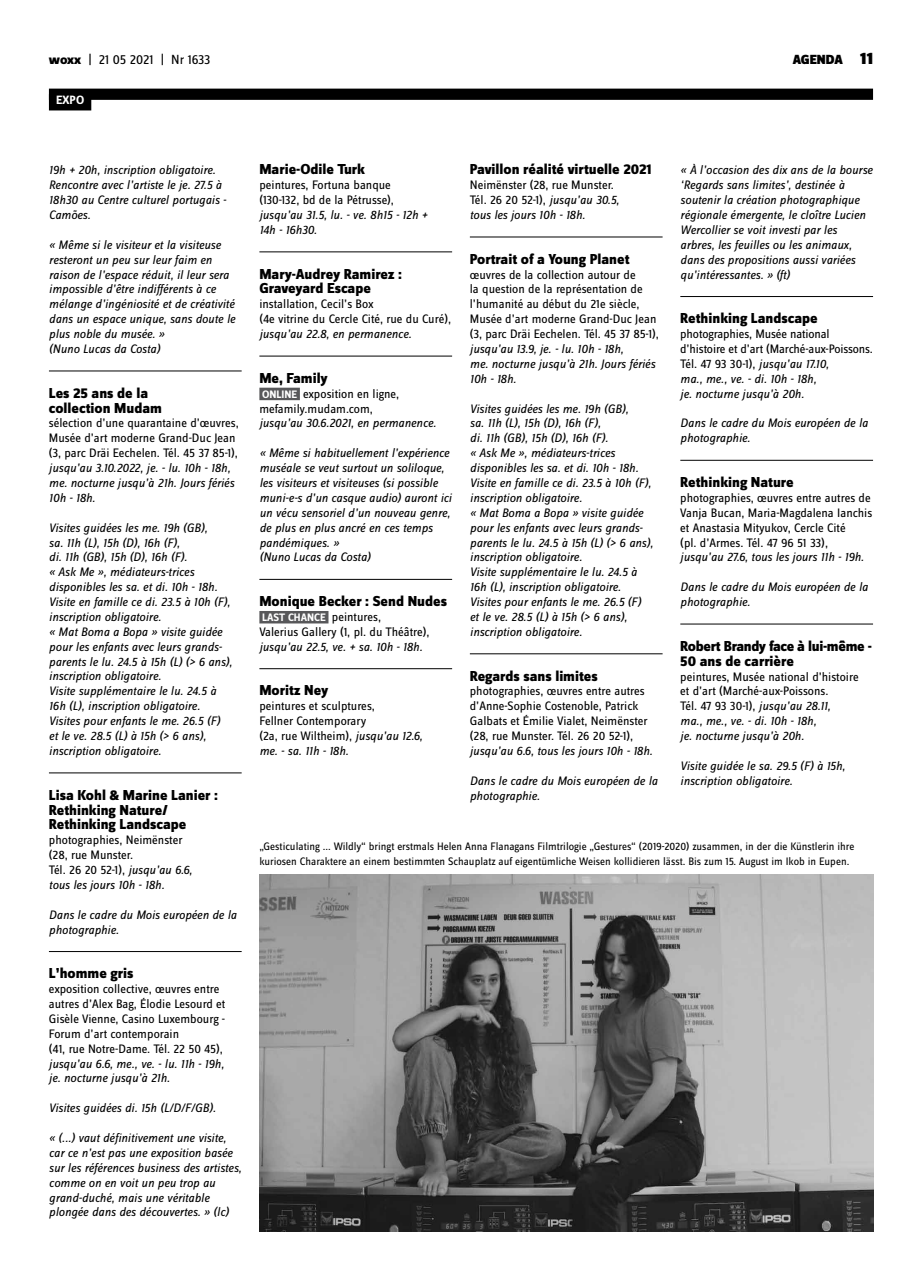
<style>
.page{position:relative;width:922px;height:1276px;background:#fff}
.page>*{position:absolute;margin:0;border:0;box-sizing:border-box;transform-origin:0 0}
.t1{font:800 15px/14.9px "Zine Sans Dis";color:#000}
.t2{font:800 15px/14.9px "Zine Sans Dis";letter-spacing:-.02em;color:#000}
.t3{font:13.75px "Zine Sans Dis";letter-spacing:-.01em;color:#000}
.t4{font:900 13.75px "Zine Sans Dis";color:#000}
.t5{font:italic 12.75px/14.9px "Zine Sans Dis";color:#000}
.t6{font:12.75px/14.9px "Zine Sans Dis";color:#000}
.t7{font:700 12.5px "Zine Sans Dis";color:#fff}
.t8{font:11.25px/14.9px "Zine Sans Dis";color:#000}
.t9{font:700 11.25px "Zine Sans Dis";color:#fff}
.s1{font-weight:800}
.s2{font-size:17.5px}
.s3{font-style:italic}
.s4{font-weight:700;font-size:11.25px;color:#fff}
.s5{font-weight:400;font-size:12.75px;color:#000}
</style>
<div class="page">
<hr style="left:49px;top:371px;width:192px;height:1px;background:#000">
<hr style="left:49px;top:772px;width:192px;height:1px;background:#000">
<hr style="left:49px;top:951px;width:192px;height:1px;background:#000">
<hr style="left:259px;top:252px;width:193px;height:1px;background:#000">
<hr style="left:259px;top:356px;width:193px;height:1px;background:#000">
<div style="left:259px;top:388px;width:41px;height:12px;background:#58585a"></div>
<hr style="left:259px;top:579px;width:193px;height:1px;background:#000">
<div style="left:259px;top:611px;width:69px;height:12px;background:#58585a"></div>
<hr style="left:259px;top:668px;width:193px;height:1px;background:#000">
<hr style="left:469px;top:237px;width:193px;height:1px;background:#000">
<hr style="left:469px;top:653px;width:193px;height:1px;background:#000">
<hr style="left:680px;top:296px;width:192px;height:1px;background:#000">
<hr style="left:680px;top:460px;width:192px;height:1px;background:#000">
<hr style="left:680px;top:624px;width:192px;height:1px;background:#000">
<div style="left:49px;top:89px;width:823px;height:11px;background:#000"></div>
<div style="left:49px;top:94px;width:42px;height:16px;background:#000"></div>
<img style="left:259px;top:874px;width:613px;height:357px">
<p class="t3" style="left:49px;top:53px;width:163px"><span class="s1">woxx</span> | 21 05 2021 | Nr 1633</p>
<p class="t4" style="left:792px;top:52px;width:82px">AGENDA <span class="s2">11</span></p>
<p class="t7" style="left:56px;top:93px;width:30px">EXPO</p>
<p class="t5" style="left:49px;top:163px;width:179px">19h + 20h, inscription obligatoire.<br>Rencontre avec l’artiste le je. 27.5 à<br>18h30 au Centre culturel portugais -<br>Camões.</p>
<p class="t5" style="left:49px;top:237px;width:188px">« Même si le visiteur et la visiteuse resteront un peu sur leur faim en raison de l’espace réduit, il leur sera impossible d’être indifférents à ce mélange d’ingéniosité et de créativité dans un espace unique, sans doute le plus noble du musée. »<br>(Nuno Lucas da Costa)</p>
<p class="t1" style="left:49px;top:386px;width:114px">Les 25 ans de la collection Mudam</p>
<p class="t6" style="left:49px;top:416px;width:191px">sélection d’une quarantaine d’œuvres,<br>Musée d’art moderne Grand-Duc Jean (3, parc Dräi Eechelen. Tél. 45 37 85-1),</p>
<p class="t5" style="left:49px;top:460px;width:187px">jusqu’au 3.10.2022, je. - lu. 10h - 18h, me. nocturne jusqu’à 21h. Jours fériés<br>10h - 18h.</p>
<p class="t5" style="left:49px;top:520px;width:185px">Visites guidées les me. 19h (GB),<br>sa. 11h (L), 15h (D), 16h (F),<br>di. 11h (GB), 15h (D), 16h (F).<br>« Ask Me », médiateurs-trices disponibles les sa. et di. 10h - 18h.<br>Visite en famille ce di. 23.5 à 10h (F), inscription obligatoire.<br>« Mat Boma a Bopa » visite guidée pour les enfants avec leurs grands&shy;parents le lu. 24.5 à 15h (L) (&gt; 6 ans), inscription obligatoire.<br>Visite supplémentaire le lu. 24.5 à<br>16h (L), inscription obligatoire.<br>Visites pour enfants le me. 26.5 (F)<br>et le ve. 28.5 (L) à 15h (&gt; 6 ans), inscription obligatoire.</p>
<p class="t1" style="left:49px;top:788px;width:171px">Lisa Kohl &amp; Marine Lanier :<br>Rethinking Nature/<br>Rethinking Landscape</p>
<p class="t6" style="left:49px;top:833px;width:145px">photographies, Neimënster (28, rue Munster.<br>Tél. 26 20 52-1), <span class="s3">jusqu’au 6.6, tous les jours 10h - 18h.</span></p>
<p class="t5" style="left:49px;top:907px;width:189px">Dans le cadre du Mois européen de la photographie.</p>
<p class="t1" style="left:49px;top:966px;width:86px">L’homme gris</p>
<p class="t6" style="left:49px;top:982px;width:178px">exposition collective, œuvres entre autres d’Alex Bag, Élodie Lesourd et Gisèle Vienne, Casino Luxembourg - Forum d’art contemporain<br>(41, rue Notre-Dame. Tél. 22 50 45),</p>
<p class="t5" style="left:49px;top:1056px;width:176px">jusqu’au 6.6, me., ve. - lu. 11h - 19h, je. nocturne jusqu’à 21h.</p>
<p class="t5" style="left:49px;top:1100px;width:168px">Visites guidées di. 15h (L/D/F/GB).</p>
<p class="t5" style="left:49px;top:1130px;width:194px">« (...) vaut définitivement une visite, car ce n’est pas une exposition basée sur les références business des artistes, comme on en voit un peu trop au grand-duché, mais une véritable plongée dans des découvertes. » (lc)</p>
<p class="t1" style="left:259px;top:163px;width:107px">Marie-Odile Turk</p>
<p class="t6" style="left:259px;top:178px;width:136px">peintures, Fortuna banque (130-132, bd de la Pétrusse),</p>
<p class="t5" style="left:259px;top:207px;width:170px">jusqu’au 31.5, lu. - ve. 8h15 - 12h +<br>14h - 16h30.</p>
<p class="t1" style="left:259px;top:267px;width:144px">Mary-Audrey Ramirez :<br>Graveyard Escape</p>
<p class="t6" style="left:259px;top:297px;width:193px">installation, Cecil’s Box<br>(4e vitrine du Cercle Cité, rue du Curé),</p>
<p class="t5" style="left:259px;top:327px;width:153px">jusqu’au 22.8, en permanence.</p>
<p class="t1" style="left:259px;top:371px;width:70px">Me, Family</p>
<p class="t6" style="left:259px;top:386px;width:141px"><span class="s4">ONLINE</span> exposition en ligne, mefamily.mudam.com,</p>
<p class="t5" style="left:259px;top:416px;width:178px">jusqu’au 30.6.2021, en permanence.</p>
<p class="t5" style="left:259px;top:446px;width:194px">« Même si habituellement l’expérience muséale se veut surtout un soliloque, les visiteurs et visiteuses (si possible muni-e-s d’un casque audio) auront ici un vécu sensoriel d’un nouveau genre, de plus en plus ancré en ces temps pandémiques. »<br>(Nuno Lucas da Costa)</p>
<p class="t1" style="left:259px;top:594px;width:189px">Monique Becker : Send Nudes</p>
<p class="t9" style="left:262px;top:611px;width:120px">LAST CHANCE <span class="s5">peintures,</span></p>
<p class="t6" style="left:259px;top:625px;width:171px">Valerius Gallery (1, pl. du Théâtre),</p>
<p class="t5" style="left:259px;top:639px;width:164px">jusqu’au 22.5, ve. + sa. 10h - 18h.</p>
<p class="t1" style="left:259px;top:684px;width:70px">Moritz Ney</p>
<p class="t6" style="left:259px;top:699px;width:165px">peintures et sculptures,<br>Fellner Contemporary<br>(2a, rue Wiltheim), <span class="s3">jusqu’au 12.6, me. - sa. 11h - 18h.</span></p>
<p class="t1" style="left:469px;top:163px;width:183px">Pavillon réalité virtuelle 2021</p>
<p class="t6" style="left:469px;top:178px;width:151px">Neimënster (28, rue Munster.<br>Tél. 26 20 52-1), <span class="s3">jusqu’au 30.5, tous les jours 10h - 18h.</span></p>
<p class="t1" style="left:469px;top:252px;width:161px">Portrait of a Young Planet</p>
<p class="t6" style="left:469px;top:267px;width:190px">œuvres de la collection autour de<br>la question de la représentation de l’humanité au début du 21e siècle, Musée d’art moderne Grand-Duc Jean (3, parc Dräi Eechelen. Tél. 45 37 85-1),</p>
<p class="t5" style="left:470px;top:341px;width:187px">jusqu’au 13.9, je. - lu. 10h - 18h,<br>me. nocturne jusqu’à 21h. Jours fériés<br>10h - 18h.</p>
<p class="t5" style="left:470px;top:401px;width:185px">Visites guidées les me. 19h (GB),<br>sa. 11h (L), 15h (D), 16h (F),<br>di. 11h (GB), 15h (D), 16h (F).<br>« Ask Me », médiateurs-trices disponibles les sa. et di. 10h - 18h.<br>Visite en famille ce di. 23.5 à 10h (F), inscription obligatoire.<br>« Mat Boma a Bopa » visite guidée pour les enfants avec leurs grands&shy;parents le lu. 24.5 à 15h (L) (&gt; 6 ans), inscription obligatoire.<br>Visite supplémentaire le lu. 24.5 à<br>16h (L), inscription obligatoire.<br>Visites pour enfants le me. 26.5 (F)<br>et le ve. 28.5 (L) à 15h (&gt; 6 ans), inscription obligatoire.</p>
<p class="t1" style="left:469px;top:669px;width:129px">Regards sans limites</p>
<p class="t6" style="left:469px;top:684px;width:179px">photographies, œuvres entre autres d’Anne-Sophie Costenoble, Patrick Galbats et Émilie Vialet, Neimënster (28, rue Munster. Tél. 26 20 52-1),</p>
<p class="t5" style="left:469px;top:743px;width:184px">jusqu’au 6.6, tous les jours 10h - 18h.</p>
<p class="t5" style="left:469px;top:773px;width:189px">Dans le cadre du Mois européen de la photographie.</p>
<p class="t5" style="left:680px;top:163px;width:194px">« À l’occasion des dix ans de la bourse ‘Regards sans limites’, destinée à soutenir la création photographique régionale émergente, le cloître Lucien Wercollier se voit investi par les arbres, les feuilles ou les animaux, dans des propositions aussi variées qu’intéressantes. » (ft)</p>
<p class="t1" style="left:680px;top:312px;width:139px">Rethinking Landscape</p>
<p class="t6" style="left:680px;top:327px;width:194px">photographies, Musée national d’histoire et d’art (Marché-aux-Poissons.<br>Tél. 47 93 30-1), <span class="s3">jusqu’au 17.10,<br>ma., me., ve. - di. 10h - 18h,<br>je. nocturne jusqu’à 20h.</span></p>
<p class="t5" style="left:680px;top:416px;width:189px">Dans le cadre du Mois européen de la photographie.</p>
<p class="t1" style="left:680px;top:475px;width:115px">Rethinking Nature</p>
<p class="t6" style="left:680px;top:491px;width:193px">photographies, œuvres entre autres de Vanja Bucan, Maria-Magdalena Ianchis et Anastasia Mityukov, Cercle Cité<br>(pl. d’Armes. Tél. 47 96 51 33),</p>
<p class="t5" style="left:680px;top:550px;width:185px">jusqu’au 27.6, tous les jours 11h - 19h.</p>
<p class="t5" style="left:680px;top:579px;width:189px">Dans le cadre du Mois européen de la photographie.</p>
<p class="t2" style="left:680px;top:639px;width:193px">Robert Brandy face à lui-même -<br>50 ans de carrière</p>
<p class="t6" style="left:680px;top:669px;width:180px">peintures, Musée national d’histoire et d’art (Marché-aux-Poissons.<br>Tél. 47 93 30-1), <span class="s3">jusqu’au 28.11,<br>ma., me., ve. - di. 10h - 18h,<br>je. nocturne jusqu’à 20h.</span></p>
<p class="t5" style="left:680px;top:758px;width:166px">Visite guidée le sa. 29.5 (F) à 15h, inscription obligatoire.</p>
<p class="t8" style="left:259px;top:839px;width:596px">„Gesticulating ... Wildly“ bringt erstmals Helen Anna Flanagans Filmtrilogie „Gestures“ (2019-2020) zusammen, in der die Künstlerin ihre kuriosen Charaktere an einem bestimmten Schauplatz auf eigentümliche Weisen kollidieren lässt. Bis zum 15. August im Ikob in Eupen.</p>
</div>
